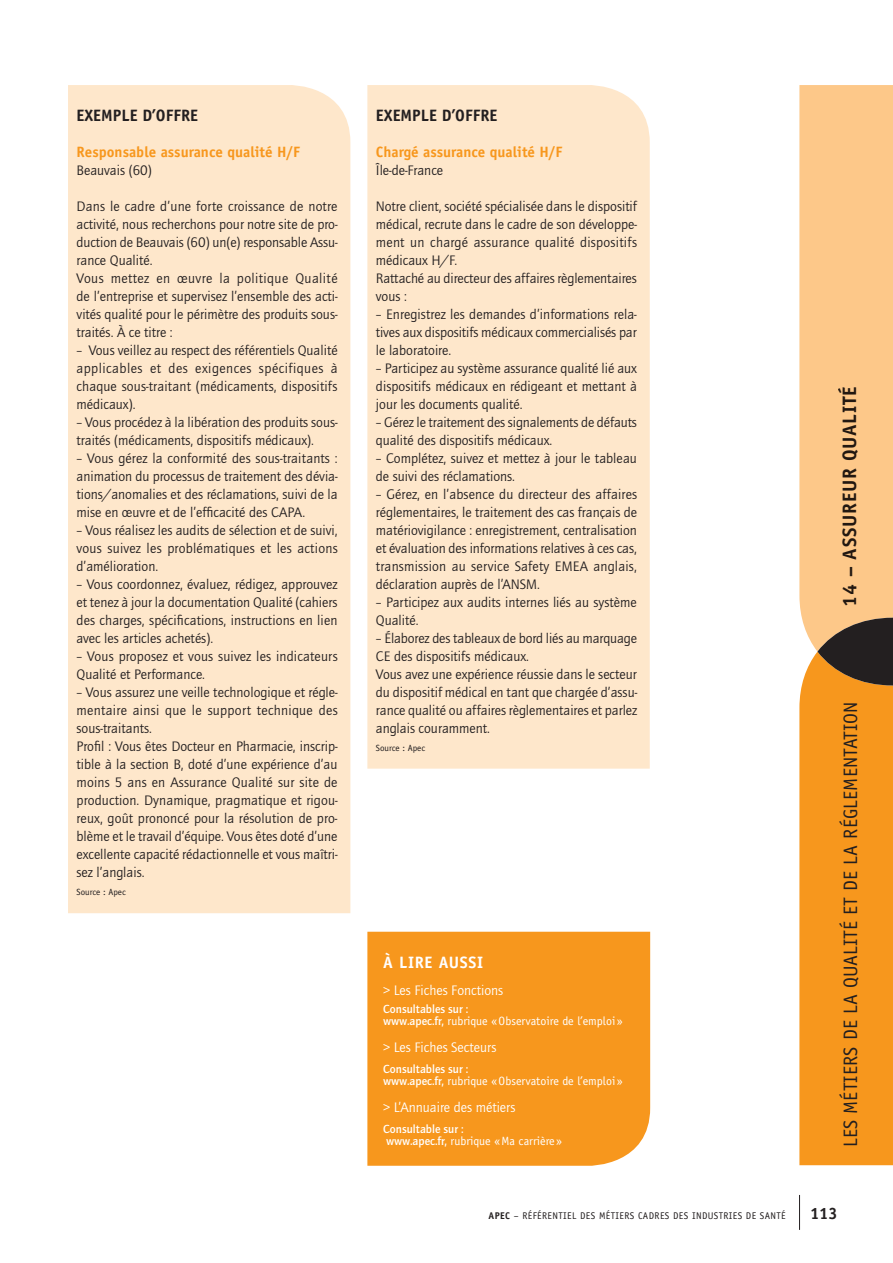
<style>
.page{position:relative;width:893px;height:1263px;background:#fff}
.page>*{position:absolute;margin:0;border:0;box-sizing:border-box;transform-origin:0 0}
.t1{font:19.5px "Officina Sans";letter-spacing:.01em;color:#231f20}
.t2{font:700 19.5px "Officina Sans";letter-spacing:.04em;color:#231f20}
.t3{font:700 16.5px "Officina Sans";color:#231f20}
.t4{font:700 16.5px "Officina Sans";color:#fff}
.t5{font:700 15px "Officina Sans";color:#f7971d}
.t6{font:14.25px/18px "Quay Itc T";color:#231f20}
.t7{font:14.25px "Quay Itc T";color:#fff}
.t8{font:12px "Officina Sans";color:#fff}
.t9{font:700 12px "Quay Itc T";color:#fff}
.t10{font:9.75px "Officina Sans";letter-spacing:.04em;color:#231f20}
.t11{font:9px "Officina Sans";color:#231f20}
.s1{font-family:"Quay Itc T";font-weight:700}
.s2{font-weight:700}
</style>
<div class="page">
<hr style="left:799px;top:1195px;width:1px;height:35px;background:#231f20">
<div style="left:799px;top:652px;width:94px;height:513px;background:#f7971d"></div>
<div style="left:799px;top:85px;width:94px;height:566px;background:#fdc889"></div>
<svg style="left:817px;top:618px;width:76px;height:67px;background:#60482f"></svg>
<div style="left:367px;top:85px;width:283px;height:684px;background:#fee7cb"></div>
<div style="left:68px;top:85px;width:282px;height:828px;background:#fee7cb"></div>
<div style="left:367px;top:932px;width:283px;height:234px;background:#f7971d"></div>
<p class="t3" style="left:77px;top:105px;width:10px">exemple</p>
<p class="t3" style="left:143px;top:105px;width:23px">d’offre</p>
<p class="t5" style="left:77px;top:143px;width:225px">Responsable assurance qualité H/F</p>
<p class="t6" style="left:77px;top:161px;width:77px">Beauvais (60)</p>
<p class="t6" style="left:77px;top:197px;width:263px">Dans le cadre d’une forte croissance de notre activité, nous recherchons pour notre site de pro&shy;duction de Beauvais (60) un(e) responsable Assu&shy;rance Qualité.<br>Vous mettez en œuvre la politique Qualité de l’entreprise et supervisez l’ensemble des acti&shy;vités qualité pour le périmètre des produits sous&shy;traités. À ce titre :</p>
<p class="t6" style="left:77px;top:341px;width:263px;text-align:justify">– Vous veillez au respect des référentiels Qualité applicables et des exigences spécifiques à chaque sous-traitant (médicaments, dispositifs médicaux).</p>
<p class="t6" style="left:77px;top:413px;width:263px">– Vous procédez à la libération des produits sous&shy;traités (médicaments, dispositifs médicaux).</p>
<p class="t6" style="left:77px;top:449px;width:263px;text-align:justify">– Vous gérez la conformité des sous-traitants : animation du processus de traitement des dévia&shy;tions/anomalies et des réclamations, suivi de la mise en œuvre et de l’efficacité des CAPA.</p>
<p class="t6" style="left:77px;top:521px;width:263px;text-align:justify">– Vous réalisez les audits de sélection et de suivi, vous suivez les problématiques et les actions d’amélioration.</p>
<p class="t6" style="left:77px;top:575px;width:263px;text-align:justify">– Vous coordonnez, évaluez, rédigez, approuvez et tenez à jour la documentation Qualité (cahiers des charges, spécifications, instructions en lien avec les articles achetés).</p>
<p class="t6" style="left:77px;top:647px;width:263px">– Vous proposez et vous suivez les indicateurs<br>Qualité et Performance.</p>
<p class="t6" style="left:77px;top:683px;width:263px">– Vous assurez une veille technologique et régle&shy;mentaire ainsi que le support technique des sous-traitants.<br>Profil : Vous êtes Docteur en Pharmacie, inscrip&shy;tible à la section B, doté d’une expérience d’au moins 5 ans en Assurance Qualité sur site de production. Dynamique, pragmatique et rigou&shy;reux, goût prononcé pour la résolution de pro&shy;blème et le travail d’équipe. Vous êtes doté d’une excellente capacité rédactionnelle et vous maîtri&shy;sez l’anglais.</p>
<p class="t11" style="left:77px;top:887px;width:51px">Source : Apec</p>
<p class="t3" style="left:376px;top:105px;width:10px">exemple</p>
<p class="t3" style="left:442px;top:105px;width:23px">d’offre</p>
<p class="t5" style="left:376px;top:143px;width:188px">Chargé assurance qualité H/F</p>
<p class="t6" style="left:376px;top:161px;width:69px">Île-de-France</p>
<p class="t6" style="left:376px;top:197px;width:263px">Notre client, société spécialisée dans le dispositif médical, recrute dans le cadre de son développe&shy;ment un chargé assurance qualité dispositifs médicaux H/F.<br>Rattaché au directeur des affaires règlementaires vous :</p>
<p class="t6" style="left:376px;top:305px;width:262px;text-align:justify">– Enregistrez les demandes d’informations rela&shy;tives aux dispositifs médicaux commercialisés par le laboratoire.</p>
<p class="t6" style="left:376px;top:359px;width:263px;text-align:justify">– Participez au système assurance qualité lié aux dispositifs médicaux en rédigeant et mettant à jour les documents qualité.</p>
<p class="t6" style="left:376px;top:413px;width:263px">– Gérez le traitement des signalements de défauts qualité des dispositifs médicaux.</p>
<p class="t6" style="left:376px;top:449px;width:262px">– Complétez, suivez et mettez à jour le tableau de suivi des réclamations.</p>
<p class="t6" style="left:376px;top:485px;width:263px;text-align:justify">– Gérez, en l’absence du directeur des affaires réglementaires, le traitement des cas français de matériovigilance : enregistrement, centralisation et évaluation des informations relatives à ces cas, transmission au service Safety EMEA anglais, déclaration auprès de l’ANSM.</p>
<p class="t6" style="left:376px;top:593px;width:262px">– Participez aux audits internes liés au système<br>Qualité.</p>
<p class="t6" style="left:376px;top:629px;width:263px">– Élaborez des tableaux de bord liés au marquage CE des dispositifs médicaux.<br>Vous avez une expérience réussie dans le secteur du dispositif médical en tant que chargée d’assu&shy;rance qualité ou affaires règlementaires et parlez anglais couramment.</p>
<p class="t11" style="left:376px;top:743px;width:51px">Source : Apec</p>
<p class="t4" style="left:383px;top:952px;width:66px">À LIRE aussi</p>
<p class="t7" style="left:383px;top:982px;width:122px">&gt; Les Fiches Fonctions</p>
<p class="t9" style="left:383px;top:1002px;width:87px">Consultables sur :</p>
<p class="t8" style="left:383px;top:1014px;width:241px"><span class="s1">www.apec.fr,</span> rubrique «Observatoire de l’emploi »</p>
<p class="t7" style="left:383px;top:1039px;width:115px">&gt; Les Fiches Secteurs</p>
<p class="t9" style="left:383px;top:1062px;width:87px">Consultables sur :</p>
<p class="t8" style="left:383px;top:1074px;width:241px"><span class="s1">www.apec.fr,</span> rubrique «Observatoire de l’emploi »</p>
<p class="t7" style="left:383px;top:1099px;width:134px">&gt; L’Annuaire des métiers</p>
<p class="t9" style="left:383px;top:1122px;width:82px">Consultable sur :</p>
<p class="t8" style="left:386px;top:1134px;width:177px"><span class="s1">www.apec.fr,</span> rubrique « M a carrière »</p>
<h1 class="t2" style="left:837px;top:607px;width:222px;rotate:-90deg">14 – Assureur qualité</h1>
<h1 class="t1" style="left:839px;top:1147px;width:447px;rotate:-90deg">Les métiers de la qualité et de la réglementation</h1>
<p class="t10" style="left:489px;top:1210px;width:299px"><span class="s2">APEC</span> – Référentiel des métiers cadres des industries de santé</p>
<p class="t3" style="left:810px;top:1203px;width:29px">113</p>
</div>
